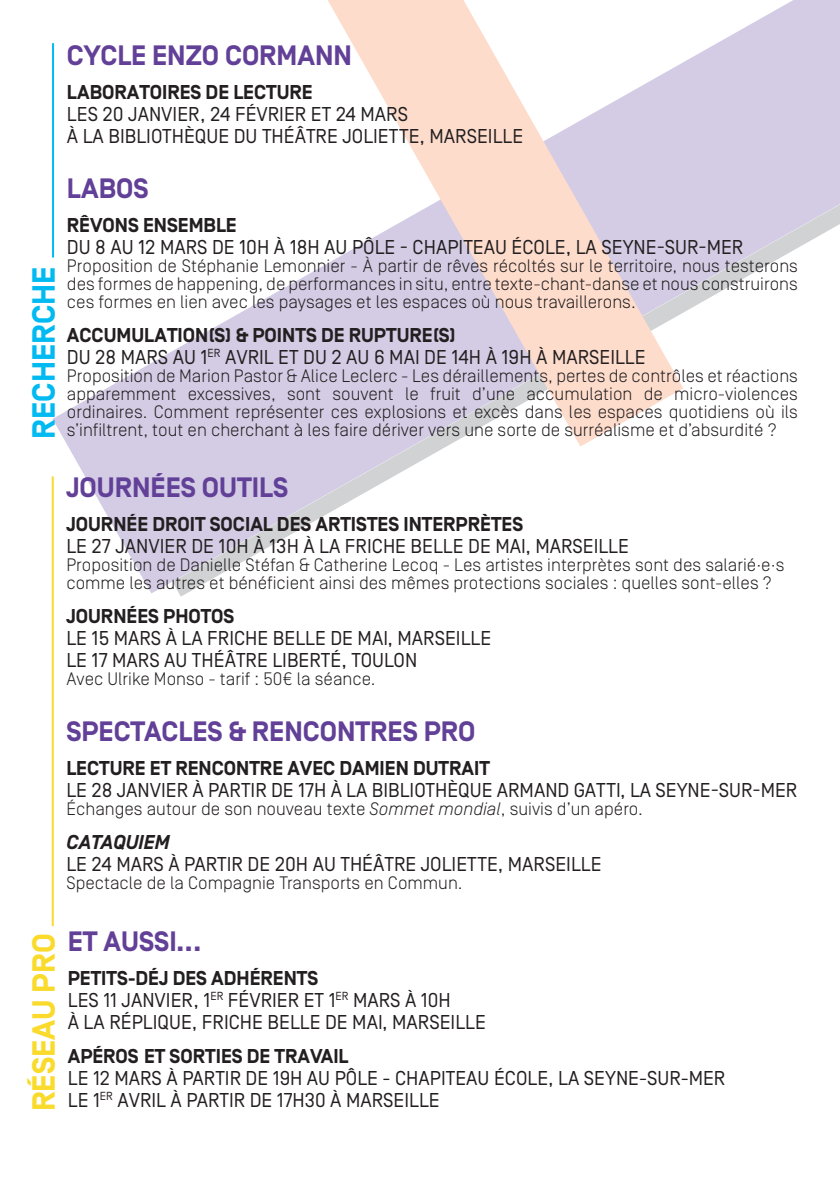
<style>
.page{position:relative;width:840px;height:1191px;background:#fff}
.page>*{position:absolute;margin:0;border:0;box-sizing:border-box;transform-origin:0 0}
.t1{font:700 32px "Simplon Norm";color:#00baf1}
.t2{font:700 32px "Simplon Norm";color:#fada2a}
.t3{font:700 28px "Simplon Norm";color:#624098}
.t4{font:20px "Simplon Norm";color:#231f20}
.t5{font:700 20px "Simplon Norm";color:#231f20}
.t6{font:italic 700 20px "Simplon Norm";color:#231f20}
.t7{font:300 18px/18px "Simplon Norm";color:#231f20;text-align:justify}
.s1{font-style:italic}
</style>
<div class="page">
<svg style="left:52px;top:0;width:787px;height:593px"></svg>
<svg style="left:172px;top:204px;width:667px;height:392px"></svg>
<svg style="left:327px;top:0;width:356px;height:446px"></svg>
<hr style="left:52px;top:43px;width:2px;height:214px;background:#00baf1">
<hr style="left:52px;top:476px;width:2px;height:450px;background:#fada2a">
<p class="t3" style="left:67px;top:40px;width:286px">CYCLE ENZO CORMANN</p>
<p class="t5" style="left:67px;top:81px;width:247px">LABORATOIRES DE LECTURE</p>
<p class="t4" style="left:67px;top:103px;width:342px">LES 20 JANVIER, 24 FÉVRIER ET 24 MARS</p>
<p class="t4" style="left:67px;top:125px;width:457px">À LA BIBLIOTHÈQUE DU THÉÂTRE JOLIETTE, MARSEILLE</p>
<p class="t1" style="left:26px;top:438px;width:174px;rotate:-90deg">RECHERCHE</p>
<p class="t3" style="left:67px;top:173px;width:83px">LABOS</p>
<p class="t5" style="left:67px;top:214px;width:171px">RÊVONS ENSEMBLE</p>
<p class="t4" style="left:67px;top:236px;width:677px">DU 8 AU 12 MARS DE 10H À 18H AU PÔLE - CHAPITEAU ÉCOLE, LA SEYNE-SUR-MER</p>
<p class="t7" style="left:67px;top:257px;width:732px">Proposition de Stéphanie Lemonnier - À partir de rêves récoltés sur le territoire, nous testerons des formes de happening, de performances in situ, entre texte-chant-danse et nous construirons ces formes en lien avec les paysages et les espaces où nous travaillerons.</p>
<p class="t5" style="left:67px;top:324px;width:390px">ACCUMULATION(S) &amp; POINTS DE RUPTURE(S)</p>
<p class="t4" style="left:67px;top:346px;width:580px">DU 28 MARS AU 1<sup>ER</sup> AVRIL ET DU 2 AU 6 MAI DE 14H À 19H À MARSEILLE</p>
<p class="t7" style="left:67px;top:367px;width:732px">Proposition de Marion Pastor &amp; Alice Leclerc - Les déraillements, pertes de contrôles et réactions apparemment excessives, sont souvent le fruit d’une accumulation de micro-violences ordinaires. Comment représenter ces explosions et excès dans les espaces quotidiens où ils s’infiltrent, tout en cherchant à les faire dériver vers une sorte de surréalisme et d’absurdité ?</p>
<p class="t3" style="left:66px;top:472px;width:223px">JOURNÉES OUTILS</p>
<p class="t5" style="left:66px;top:513px;width:458px">JOURNÉE DROIT SOCIAL DES ARTISTES INTERPRÈTES</p>
<p class="t4" style="left:66px;top:535px;width:564px">LE 27 JANVIER DE 10H À 13H À LA FRICHE BELLE DE MAI, MARSEILLE</p>
<p class="t7" style="left:66px;top:555px;width:719px">Proposition de Danielle Stéfan &amp; Catherine Lecoq - Les artistes interprètes sont des salarié·e·s comme les autres et bénéficient ainsi des mêmes protections sociales : quelles sont-elles ?</p>
<p class="t5" style="left:66px;top:605px;width:169px">JOURNÉES PHOTOS</p>
<p class="t4" style="left:66px;top:627px;width:426px">LE 15 MARS À LA FRICHE BELLE DE MAI, MARSEILLE</p>
<p class="t4" style="left:66px;top:649px;width:352px">LE 17 MARS AU THÉÂTRE LIBERTÉ, TOULON</p>
<p class="t7" style="left:66px;top:669px;width:310px">Avec Ulrike Monso - tarif : 50€ la séance.</p>
<p class="t3" style="left:66px;top:716px;width:410px">SPECTACLES &amp; RENCONTRES PRO</p>
<p class="t5" style="left:66px;top:757px;width:425px">LECTURE ET RENCONTRE AVEC DAMIEN DUTRAIT</p>
<p class="t4" style="left:66px;top:779px;width:732px">LE 28 JANVIER À PARTIR DE 17H À LA BIBLIOTHÈQUE ARMAND GATTI, LA SEYNE-SUR-MER</p>
<p class="t7" style="left:66px;top:799px;width:577px">Échanges autour de son nouveau texte <span class="s1">Sommet mondial</span>, suivis d’un apéro.</p>
<p class="t6" style="left:66px;top:831px;width:105px">CATAQUIEM</p>
<p class="t4" style="left:66px;top:853px;width:536px">LE 24 MARS À PARTIR DE 20H AU THÉÂTRE JOLIETTE, MARSEILLE</p>
<p class="t7" style="left:66px;top:873px;width:397px">Spectacle de la Compagnie Transports en Commun.</p>
<p class="t2" style="left:26px;top:1111px;width:179px;rotate:-90deg">RÉSEAU PRO</p>
<p class="t3" style="left:68px;top:926px;width:135px">ET AUSSI...</p>
<p class="t5" style="left:68px;top:967px;width:252px">PETITS-DÉJ DES ADHÉRENTS</p>
<p class="t4" style="left:68px;top:989px;width:384px">LES 11 JANVIER, 1<sup>ER</sup> FÉVRIER ET 1<sup>ER</sup> MARS À 10H</p>
<p class="t4" style="left:68px;top:1011px;width:419px">À LA RÉPLIQUE, FRICHE BELLE DE MAI, MARSEILLE</p>
<p class="t5" style="left:68px;top:1045px;width:282px">APÉROS ET SORTIES DE TRAVAIL</p>
<p class="t4" style="left:68px;top:1067px;width:658px">LE 12 MARS À PARTIR DE 19H AU PÔLE - CHAPITEAU ÉCOLE, LA SEYNE-SUR-MER</p>
<p class="t4" style="left:68px;top:1089px;width:373px">LE 1<sup>ER</sup> AVRIL À PARTIR DE 17H30 À MARSEILLE</p>
</div>
